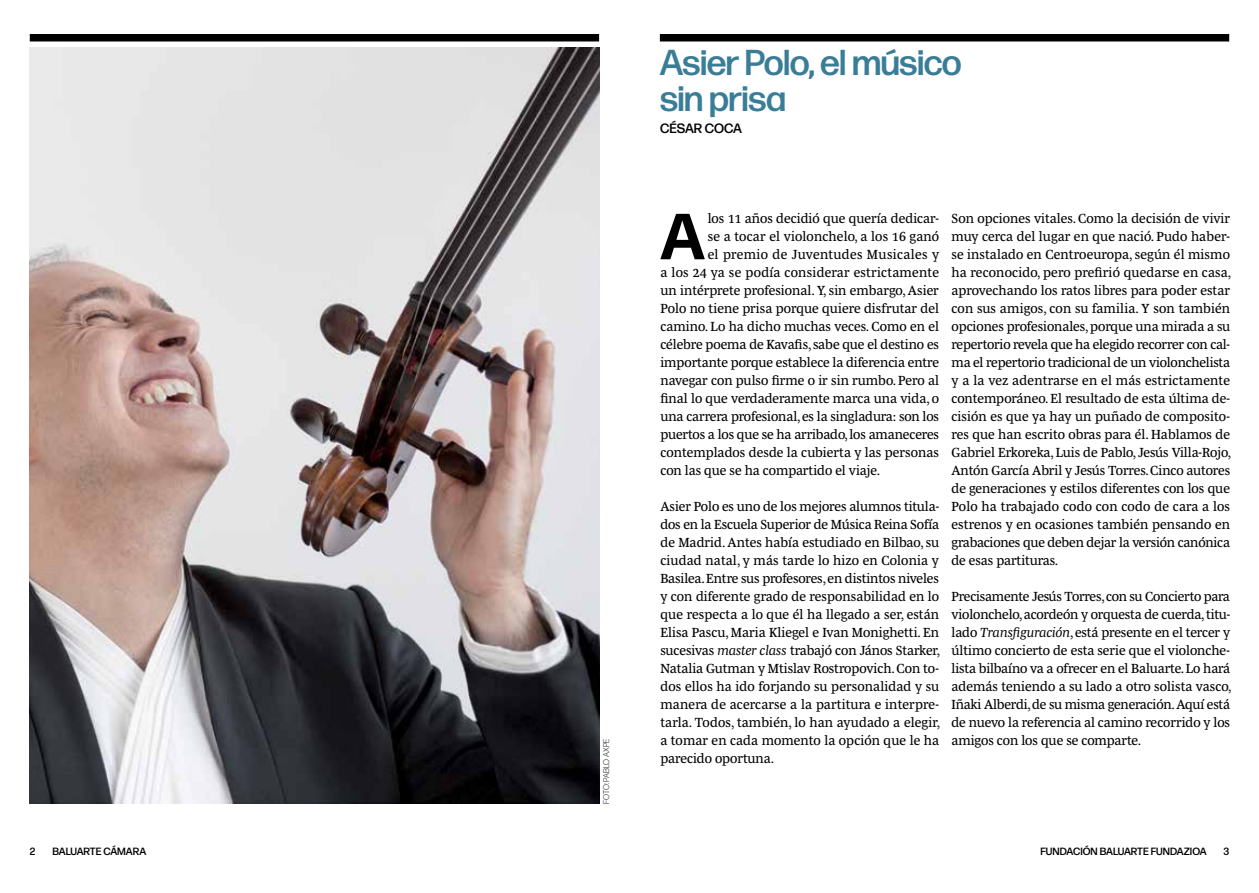
<style>
.page{position:relative;width:1259px;height:893px;background:#fff}
.page>*{position:absolute;margin:0;border:0;box-sizing:border-box;transform-origin:0 0}
.t1{font:700 64.95px "Forma DJR Display";color:#000}
.t2{font:500 36px/36px "Forma DJR Display";color:#397d96}
.t3{font:13.5px/18px "Mencken Pro Text";letter-spacing:-.005em;color:#000;text-align:justify}
.t4{font:13.5px "Mencken Pro Text";letter-spacing:.015em;color:#000}
.t5{font:13.5px "Mencken Pro Text";letter-spacing:.025em;color:#000}
.t6{font:500 13.5px "Forma DJR Text";color:#000}
.t7{font:500 10.5px "Forma DJR Text";color:#000}
.t8{font:300 8.25px "Forma DJR Text";letter-spacing:.01em;color:#000}
.s1{font-style:italic}
</style>
<div class="page">
<div style="left:660px;top:34px;width:569px;height:7px;background:#000"></div>
<div style="left:30px;top:34px;width:569px;height:7px;background:#000"></div>
<img style="left:30px;top:48px;width:570px;height:756px">
<p class="t8" style="left:601px;top:804px;width:66px;rotate:-90deg">FOTO: PABLO AXPE</p>
<h2 class="t2" style="left:660px;top:43px;width:303px">Asier Polo, el músico sin prisa</h2>
<p class="t6" style="left:660px;top:120px;width:74px">CÉSAR COCA</p>
<h1 class="t1" style="left:661px;top:195px;width:45px">A</h1>
<p class="t3" style="left:707px;top:208px;width:233px">los 11 años decidió que quería dedicar-</p>
<p class="t3" style="left:707px;top:226px;width:233px">se a tocar el violonchelo, a los 16 ganó</p>
<p class="t5" style="left:707px;top:244px;width:233px">el premio de Juventudes Musicales y</p>
<p class="t4" style="left:660px;top:262px;width:280px">a los 24 ya se podía considerar estrictamente</p>
<p class="t3" style="left:660px;top:280px;width:280px">un intérprete profesional. Y, sin embargo, Asier</p>
<p class="t3" style="left:660px;top:298px;width:280px">Polo no tiene prisa porque quiere disfrutar del</p>
<p class="t3" style="left:660px;top:316px;width:280px">camino. Lo ha dicho muchas veces. Como en el</p>
<p class="t3" style="left:660px;top:334px;width:280px">célebre poema de Kavafis, sabe que el destino es</p>
<p class="t3" style="left:660px;top:352px;width:280px">importante porque establece la diferencia entre</p>
<p class="t3" style="left:660px;top:370px;width:280px">navegar con pulso firme o ir sin rumbo. Pero al</p>
<p class="t3" style="left:660px;top:388px;width:280px">final lo que verdaderamente marca una vida, o</p>
<p class="t3" style="left:660px;top:406px;width:280px">una carrera profesional, es la singladura: son los</p>
<p class="t3" style="left:660px;top:424px;width:280px">puertos a los que se ha arribado, los amaneceres</p>
<p class="t3" style="left:660px;top:442px;width:280px">contemplados desde la cubierta y las personas</p>
<p class="t3" style="left:660px;top:460px;width:221px">con las que se ha compartido el viaje.</p>
<p class="t3" style="left:660px;top:496px;width:281px">Asier Polo es uno de los mejores alumnos titula&shy;dos en la Escuela Superior de Música Reina Sofía de Madrid. Antes había estudiado en Bilbao, su ciudad natal, y más tarde lo hizo en Colonia y Basilea. Entre sus profesores, en distintos niveles y con diferente grado de responsabilidad en lo que respecta a lo que él ha llegado a ser, están Elisa Pascu, Maria Kliegel e Ivan Monighetti. En sucesivas <span class="s1">master class</span> trabajó con János Starker, Natalia Gutman y Mtislav Rostropovich. Con to&shy;dos ellos ha ido forjando su personalidad y su manera de acercarse a la partitura e interpre&shy;tarla. Todos, también, lo han ayudado a elegir, a tomar en cada momento la opción que le ha parecido oportuna.</p>
<p class="t3" style="left:951px;top:208px;width:281px">Son opciones vitales. Como la decisión de vivir muy cerca del lugar en que nació. Pudo haber&shy;se instalado en Centroeuropa, según él mismo ha reconocido, pero prefirió quedarse en casa, aprovechando los ratos libres para poder estar con sus amigos, con su familia. Y son también opciones profesionales, porque una mirada a su repertorio revela que ha elegido recorrer con cal&shy;ma el repertorio tradicional de un violonchelista y a la vez adentrarse en el más estrictamente contemporáneo. El resultado de esta última de&shy;cisión es que ya hay un puñado de composito&shy;res que han escrito obras para él. Hablamos de Gabriel Erkoreka, Luis de Pablo, Jesús Villa-Rojo, Antón García Abril y Jesús Torres. Cinco autores de generaciones y estilos diferentes con los que Polo ha trabajado codo con codo de cara a los estrenos y en ocasiones también pensando en grabaciones que deben dejar la versión canónica de esas partituras.</p>
<p class="t3" style="left:951px;top:586px;width:282px;text-align:left">Precisamente Jesús Torres, con su Concierto para violonchelo, acordeón y orquesta de cuerda, titu&shy;lado <span class="s1">Transfiguración</span>, está presente en el tercer y último concierto de esta serie que el violonche&shy;lista bilbaíno va a ofrecer en el Baluarte. Lo hará además teniendo a su lado a otro solista vasco, Iñaki Alberdi, de su misma generación. Aquí está de nuevo la referencia al camino recorrido y los amigos con los que se comparte.</p>
<p class="t7" style="left:30px;top:844px;width:7px">2</p>
<p class="t7" style="left:52px;top:844px;width:95px">BALUARTE CÁMARA</p>
<p class="t7" style="left:1040px;top:844px;width:168px">FUNDACIÓN BALUARTE FUNDAZIOA</p>
<p class="t7" style="left:1223px;top:844px;width:7px">3</p>
</div>
